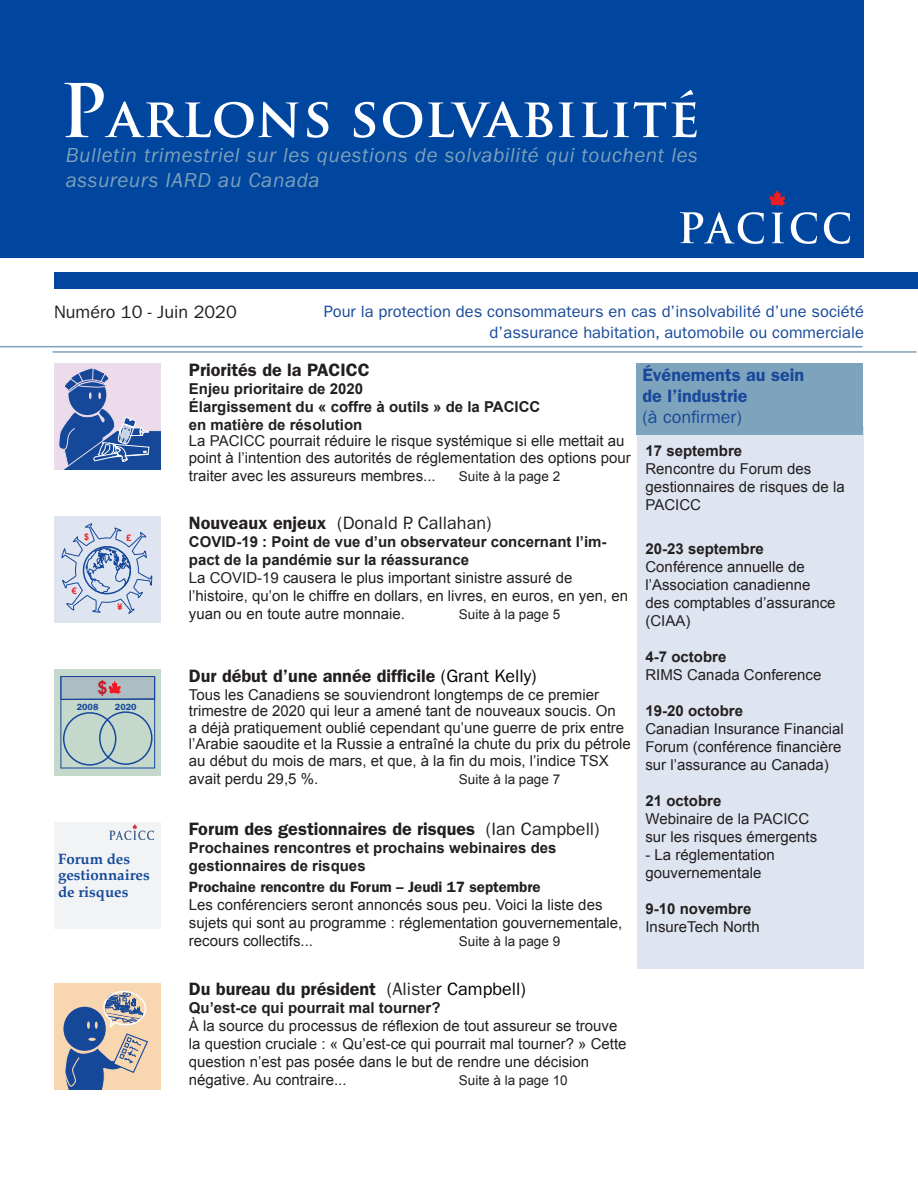
<style>
.page{position:relative;width:918px;height:1188px;background:#fff}
.page>*{position:absolute;margin:0;border:0;box-sizing:border-box;transform-origin:0 0}
.t1{font:700 54px "Trajan Pro";letter-spacing:.025em;color:#fff}
.t2{font:italic 21px/25.2px "ITC Franklin Gothic Std";letter-spacing:.025em;color:#7ba1bb}
.t3{font:600 18px "ITC Franklin Gothic Std";color:#231f20}
.t4{font:18px "ITC Franklin Gothic Std";color:#231f20}
.t5{font:600 18px/21px "ITC Franklin Gothic Std";color:#17489a}
.t6{font:700 18px "Arial";color:#be1d2c}
.t7{font:16.5px/21px "ITC Franklin Gothic Std";color:#17489a;text-align:right}
.t8{font:15px/18px "Arial";color:#231f20}
.t9{font:700 15px/18px "Arial";color:#231f20}
.t10{font:600 15px "ITC Franklin Gothic Std";color:#231f20}
.t11{font:700 15px/16.5px "Palatino";color:#154a99}
.t12{font:13.5px "Arial";color:#231f20}
.t13{font:600 9px "ITC Franklin Gothic Std";color:#16489a}
.t14{font:700 9px "Arial";color:#ee1d23}
.s1{font-size:72px}
.s2{font-weight:600}
.s3{font-weight:400;color:#000}
.s4{font-weight:400}
</style>
<div class="page">
<div style="left:54px;top:822px;width:106px;height:107px;background:#f2f3f4"></div>
<div style="left:0;top:0;width:863px;height:257px;background:#00459e"></div>
<div style="left:54px;top:273px;width:864px;height:16px;background:#00459e"></div>
<hr style="left:0;top:346px;width:862px;height:1px;background:#7da3bd">
<hr style="left:52px;top:351px;width:864px;height:2px;background:#7da3bd">
<svg style="left:680px;top:190px;width:137px;height:54px"></svg>
<svg style="left:824px;top:212px;width:26px;height:32px"></svg>
<div style="left:637px;top:427px;width:227px;height:542px;background:#dee4f0"></div>
<div style="left:636px;top:363px;width:227px;height:72px;background:#7ea3bd"></div>
<img style="left:109px;top:825px;width:45px;height:14px">
<div style="left:54px;top:669px;width:106px;height:107px;background:#c4d8cc"></div>
<div style="left:61px;top:676px;width:94px;height:92px;border:1px solid #16489a"></div>
<div style="left:61px;top:676px;width:94px;height:24px;border:1px solid #16489a"></div>
<div style="left:99px;top:711px;width:54px;height:54px;border:2px solid #16489a;border-radius:50%"></div>
<div style="left:63px;top:712px;width:53px;height:54px;border:2px solid #16489a;border-radius:50%"></div>
<div style="left:61px;top:676px;width:93px;height:23px;background:#adbec3"></div>
<img style="left:108px;top:681px;width:14px;height:16px">
<div style="left:54px;top:516px;width:106px;height:107px;background:#dee5f0"></div>
<svg style="left:61px;top:523px;width:91px;height:91px"></svg>
<div style="left:54px;top:363px;width:106px;height:106px;background:#ecdbea"></div>
<div style="left:68px;top:374px;width:39px;height:41px;background:#16489a;border-radius:50%"></div>
<svg style="left:65px;top:368px;width:44px;height:31px"></svg>
<svg style="left:58px;top:407px;width:102px;height:62px"></svg>
<div style="left:54px;top:983px;width:106px;height:106px;background:#f8d6af"></div>
<svg style="left:64px;top:990px;width:84px;height:99px"></svg>
<p class="t1" style="left:60px;top:84px;width:641px"><span class="s1">P</span>arlons solvabilité</p>
<p class="t2" style="left:66px;top:142px;width:634px">Bulletin trimestriel sur les questions de solvabilité qui touchent les assureurs IARD au Canada</p>
<p class="t4" style="left:54px;top:301px;width:184px">Numéro 10 - Juin 2020</p>
<p class="t7" style="left:324px;top:301px;width:542px">Pour la protection des consommateurs en cas d’insolvabilité d’une société d’assurance habitation, automobile ou commerciale</p>
<p class="t14" style="left:84px;top:531px;width:7px">$</p>
<p class="t14" style="left:126px;top:532px;width:7px">£</p>
<p class="t14" style="left:72px;top:585px;width:7px">€</p>
<p class="t14" style="left:117px;top:601px;width:7px">¥</p>
<p class="t6" style="left:97px;top:676px;width:12px">$</p>
<p class="t13" style="left:77px;top:701px;width:23px">2008</p>
<p class="t13" style="left:115px;top:701px;width:23px">2020</p>
<p class="t11" style="left:58px;top:850px;width:93px">Forum des gestionnaires de risques</p>
<p class="t3" style="left:189px;top:359px;width:182px">Priorités de la PACICC</p>
<p class="t9" style="left:189px;top:380px;width:353px">Enjeu prioritaire de 2020<br>Élargissement du « coffre à outils » de la PACICC en matière de résolution</p>
<p class="t8" style="left:189px;top:433px;width:443px;line-height:16.5px">La PACICC pourrait réduire le risque systémique si elle mettait au point à l’intention des autorités de réglementation des options pour</p>
<p class="t8" style="left:189px;top:466px;width:248px">traiter avec les assureurs membres...</p>
<p class="t12" style="left:459px;top:467px;width:103px">Suite à la page 2</p>
<p class="t4" style="left:189px;top:512px;width:304px"><span class="s2">Nouveaux enjeux</span> (Donald P. Callahan)</p>
<p class="t9" style="left:189px;top:533px;width:419px">COVID-19 : Point de vue d’un observateur concernant l’im&shy;pact de la pandémie sur la réassurance</p>
<p class="t8" style="left:189px;top:568px;width:441px">La COVID-19 causera le plus important sinistre assuré de l’histoire, qu’on le chiffre en dollars, en livres, en euros, en yen, en yuan ou en toute autre monnaie.</p>
<p class="t12" style="left:459px;top:605px;width:103px">Suite à la page 5</p>
<p class="t3" style="left:189px;top:665px;width:349px">Dur début d’une année difficile <span class="s3">(Grant Kelly)</span></p>
<p class="t8" style="left:189px;top:686px;width:443px;line-height:16.5px">Tous les Canadiens se souviendront longtemps de ce premier trimestre de 2020 qui leur a amené tant de nouveaux soucis. On<br>a déjà pratiquement oublié cependant qu’une guerre de prix entre l’Arabie saoudite et la Russie a entraîné la chute du prix du pétrole au début du mois de mars, et que, à la fin du mois, l’indice TSX</p>
<p class="t8" style="left:189px;top:769px;width:131px">avait perdu 29,5 %.</p>
<p class="t12" style="left:459px;top:770px;width:103px">Suite à la page 7</p>
<p class="t3" style="left:189px;top:818px;width:412px">Forum des gestionnaires de risques <span class="s4">(Ian Campbell)</span></p>
<p class="t9" style="left:189px;top:839px;width:369px">Prochaines rencontres et prochains webinaires des gestionnaires de risques</p>
<p class="t10" style="left:189px;top:878px;width:353px">Prochaine rencontre du Forum – Jeudi 17 septembre</p>
<p class="t8" style="left:189px;top:896px;width:435px">Les conférenciers seront annoncés sous peu. Voici la liste des sujets qui sont au programme : réglementation gouvernementale, recours collectifs...</p>
<p class="t12" style="left:459px;top:932px;width:103px">Suite à la page 9</p>
<p class="t5" style="left:643px;top:364px;width:163px">Événements au sein de l’industrie<br><span class="s4">(à confirmer)</span></p>
<p class="t9" style="left:645px;top:442px;width:98px">17 septembre</p>
<p class="t8" style="left:645px;top:460px;width:201px">Rencontre du Forum des gestionnaires de risques de la<br>PACICC</p>
<p class="t9" style="left:645px;top:540px;width:120px">20-23 septembre</p>
<p class="t8" style="left:645px;top:558px;width:192px">Conférence annuelle de l’Association canadienne des comptables d’assurance (CIAA)</p>
<p class="t9" style="left:645px;top:648px;width:82px">4-7 octobre</p>
<p class="t8" style="left:645px;top:666px;width:177px">RIMS Canada Conference</p>
<p class="t9" style="left:645px;top:702px;width:99px">19-20 octobre</p>
<p class="t8" style="left:645px;top:720px;width:200px">Canadian Insurance Financial<br>Forum (conférence financière sur l’assurance au Canada)</p>
<p class="t9" style="left:645px;top:792px;width:77px">21 octobre</p>
<p class="t8" style="left:645px;top:810px;width:173px">Webinaire de la PACICC sur les risques émergents</p>
<p class="t8" style="left:645px;top:846px;width:131px">- La réglementation gouvernementale</p>
<p class="t9" style="left:645px;top:900px;width:107px">9-10 novembre</p>
<p class="t8" style="left:645px;top:918px;width:116px">InsureTech North</p>
<p class="t3" style="left:189px;top:978px;width:338px">Du bureau du président <span class="s4">(Aliste</span><span class="s3">r Campbell)</span></p>
<p class="t9" style="left:189px;top:1000px;width:253px">Qu’est-ce qui pourrait mal tourner?</p>
<p class="t8" style="left:189px;top:1017px;width:439px">À la source du processus de réflexion de tout assureur se trouve la question cruciale : « Qu’est-ce qui pourrait mal tourner? » Cette question n’est pas posée dans le but de rendre une décision négative. Au contraire...</p>
<p class="t12" style="left:459px;top:1072px;width:110px">Suite à la page 10</p>
</div>
